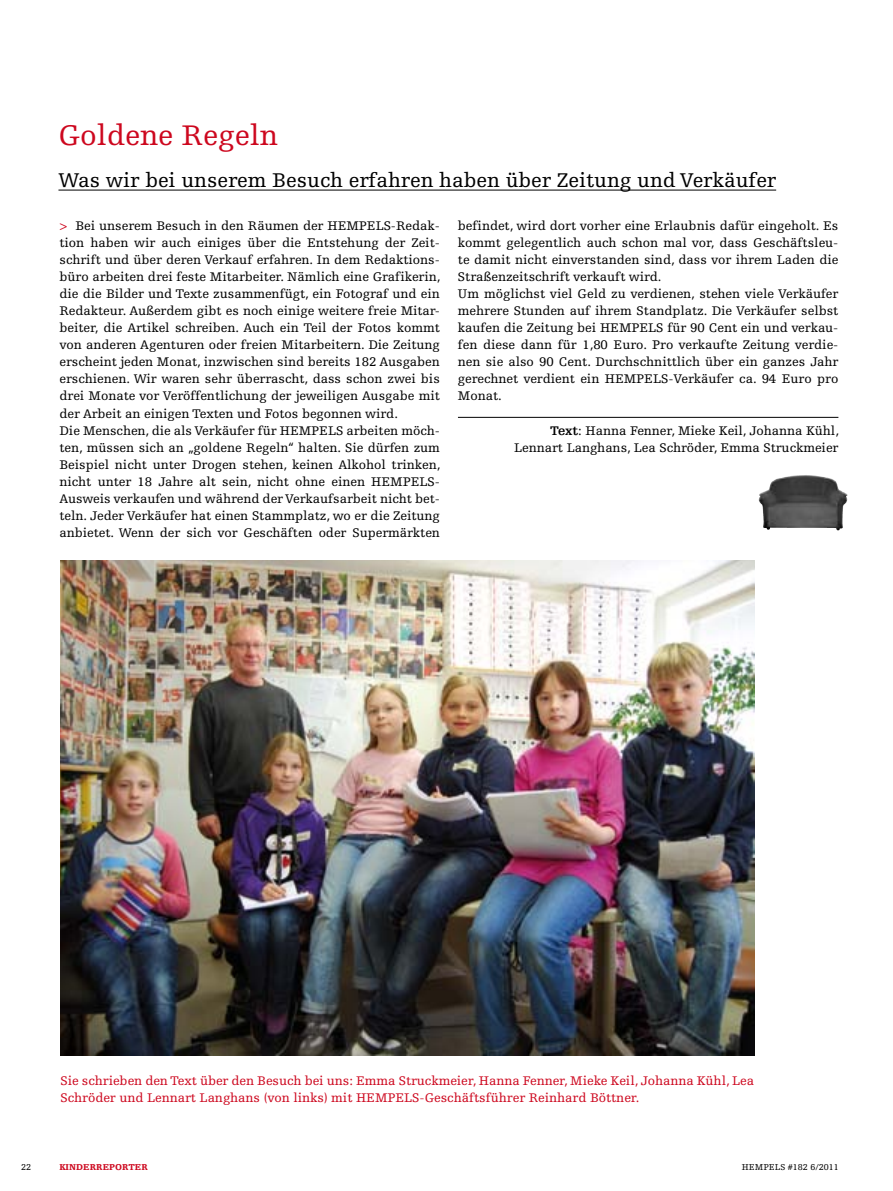
<style>
.page{position:relative;width:893px;height:1191px;background:#fff}
.page>*{position:absolute;margin:0;border:0;box-sizing:border-box;transform-origin:0 0}
.t1{font:30px "Hempels Egyptienne";color:#cd071e}
.t2{font:21px "Hempels Egyptienne";color:#000}
.t3{font:13.2px/17.1px "Hempels Egyptienne";letter-spacing:-.005em;color:#000}
.t4{font:13.2px/17.1px "Hempels Egyptienne";letter-spacing:-.005em;color:#cd071e}
.t5{font:9px "Hempels Egyptienne";color:#000}
.t6{font:900 9px "Hempels Egyptienne";letter-spacing:.005em;color:#cd071e}
.s1{color:#cd071e}
.s2{font-weight:700}
</style>
<div class="page">
<img style="left:61px;top:560px;width:693px;height:496px">
<hr style="left:458px;top:417px;width:380px;height:1px;background:#000">
<hr style="left:58px;top:190px;width:718px;height:1px;background:#000">
<img style="left:759px;top:475px;width:45px;height:50px">
<h1 class="t1" style="left:58px;top:118px;width:221px">Goldene Regeln</h1>
<h2 class="t2" style="left:58px;top:169px;width:719px">Was wir bei unserem Besuch erfahren haben über Zeitung und Verkäufer</h2>
<p class="t3" style="left:59px;top:217px;width:382px"><span class="s1">&gt;</span> Bei unserem Besuch in den Räumen der HEMPELS-Redak&shy;tion haben wir auch einiges über die Entstehung der Zeit&shy;schrift und über deren Verkauf erfahren. In dem Redaktions&shy;büro arbeiten drei feste Mitarbeiter. Nämlich eine Grafikerin, die die Bilder und Texte zusammenfügt, ein Fotograf und ein Redakteur. Außerdem gibt es noch einige weitere freie Mitar&shy;beiter, die Artikel schreiben. Auch ein Teil der Fotos kommt von anderen Agenturen oder freien Mitarbeitern. Die Zeitung erscheint jeden Monat, inzwischen sind bereits 182 Ausgaben erschienen. Wir waren sehr überrascht, dass schon zwei bis drei Monate vor Veröffentlichung der jeweiligen Ausgabe mit der Arbeit an einigen Texten und Fotos begonnen wird.<br>Die Menschen, die als Verkäufer für HEMPELS arbeiten möch&shy;ten, müssen sich an „goldene Regeln“ halten. Sie dürfen zum Beispiel nicht unter Drogen stehen, keinen Alkohol trinken, nicht unter 18 Jahre alt sein, nicht ohne einen HEMPELS-Ausweis verkaufen und während der Verkaufsarbeit nicht bet&shy;teln. Jeder Verkäufer hat einen Stammplatz, wo er die Zeitung anbietet. Wenn der sich vor Geschäften oder Supermärkten</p>
<p class="t3" style="left:458px;top:217px;width:382px">befindet, wird dort vorher eine Erlaubnis dafür eingeholt. Es kommt gelegentlich auch schon mal vor, dass Geschäftsleu&shy;te damit nicht einverstanden sind, dass vor ihrem Laden die Straßenzeitschrift verkauft wird.<br>Um möglichst viel Geld zu verdienen, stehen viele Verkäufer mehrere Stunden auf ihrem Standplatz. Die Verkäufer selbst kaufen die Zeitung bei HEMPELS für 90 Cent ein und verkau&shy;fen diese dann für 1,80 Euro. Pro verkaufte Zeitung verdie&shy;nen sie also 90 Cent. Durchschnittlich über ein ganzes Jahr gerechnet verdient ein HEMPELS-Verkäufer ca. 94 Euro pro Monat.</p>
<p class="t3" style="left:514px;top:422px;width:326px;text-align:right"><span class="s2">Text</span>: Hanna Fenner, Mieke Keil, Johanna Kühl,<br>Lennart Langhans, Lea Schröder, Emma Struckmeier</p>
<p class="t4" style="left:61px;top:1072px;width:695px">Sie schrieben den Text über den Besuch bei uns: Emma Struckmeier, Hanna Fenner, Mieke Keil, Johanna Kühl, Lea<br>Schröder und Lennart Langhans (von links) mit HEMPELS-Geschäftsführer Reinhard Böttner.</p>
<p class="t6" style="left:60px;top:1161px;width:90px">KINDERREPORTER</p>
<p class="t5" style="left:21px;top:1161px;width:12px">22</p>
<p class="t5" style="left:742px;top:1161px;width:99px">HEMPELS #182 6/2011</p>
</div>
